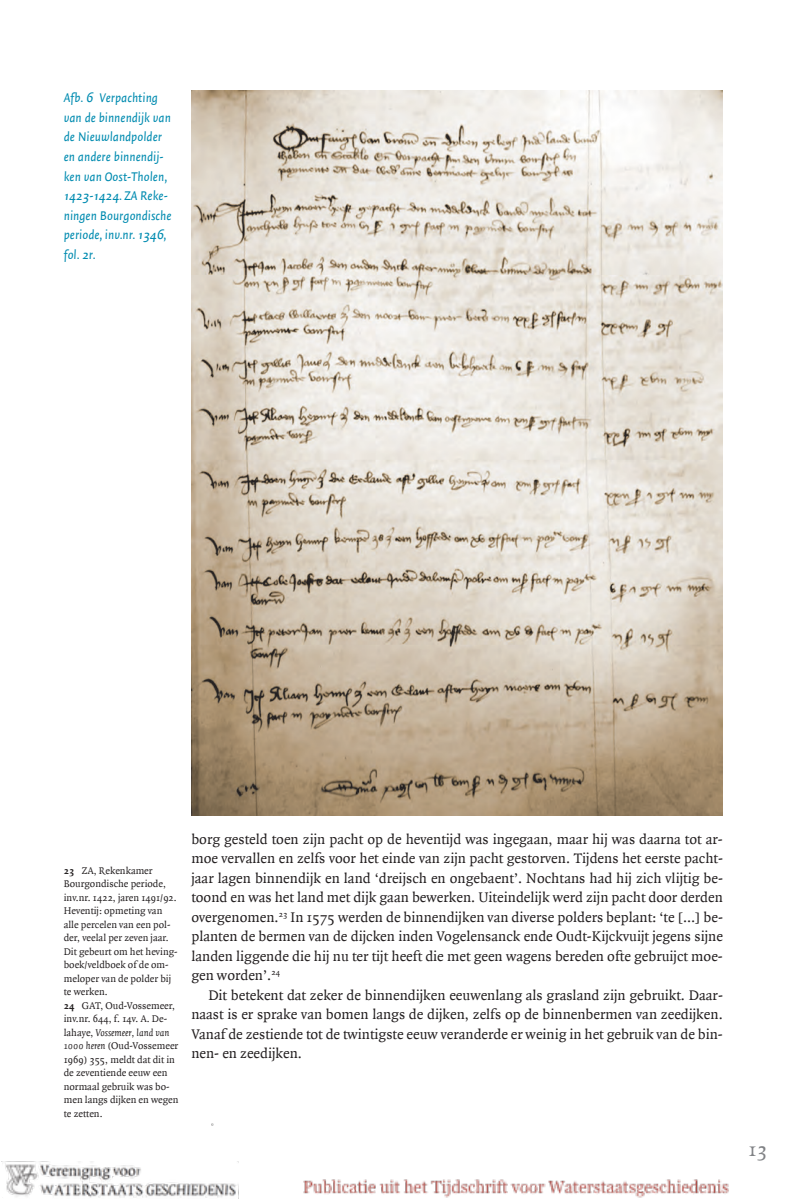
<style>
.page{position:relative;width:808px;height:1200px;background:#fff}
.page>*{position:absolute;margin:0;border:0;box-sizing:border-box;transform-origin:0 0}
.t1{font:21px "Quadraat Sc Offc";color:#808285}
.t2{font:15px/19.5px "Quadraat Offc";color:#231f20;text-align:justify}
.t3{font:italic 13.5px/19.5px "Quadraat Sans Offc";color:#008bb0}
.t4{font:10.5px/13.5px "Quadraat Offc";color:#231f20}
.s1{font-family:"Quadraat Sans Sc Offc";font-style:normal}
.s2{font-family:"Quadraat Sc Offc";font-weight:700}
.s3{font-family:"Quadraat Sc Offc"}
.s4{font-style:italic}
.s5{font-family:"Quadraat Sc Offc";font-style:italic}
</style>
<div class="page">
<img style="left:2px;top:90px;width:727px;height:1107px">
<p class="t3" style="left:64px;top:89px;width:109px">Afb. <span class="s1">6</span> Verpachting van de binnendijk van de Nieuwlandpolder en andere binnendij&shy;ken van Oost-Tholen,<br><span class="s1">1423</span>-<span class="s1">1424</span>. ZA Reke&shy;ningen Bourgondische periode, inv.nr. <span class="s1">1346</span>, fol. <span class="s1">2</span>r.</p>
<p class="t4" style="left:64px;top:863px;width:116px"><span class="s2">23</span> ZA, Rekenkamer<br>Bourgondische periode, inv.nr. <span class="s3">1422</span>, jaren <span class="s3">1491</span>/<span class="s3">92</span>.<br>Heventij: opmeting van alle percelen van een pol&shy;der, veelal per zeven jaar.<br>Dit gebeurt om het heving&shy;boek/veldboek of de om&shy;meloper van de polder bij te werken.<br><span class="s2">24</span> GAT, Oud-Vossemeer, inv.nr. <span class="s3">644</span>, f. <span class="s3">14</span>v. A. De&shy;lahaye, <span class="s4">Vossemeer, land van<br></span><span class="s5">1000</span> <span class="s4">heren</span> (Oud-Vossemeer<br><span class="s3">1969</span>) <span class="s3">355</span>, meldt dat dit in de zeventiende eeuw een normaal gebruik was bo&shy;men langs dijken en wegen te zetten.</p>
<p class="t2" style="left:191px;top:829px;width:533px">borg gesteld toen zijn pacht op de heventijd was ingegaan, maar hij was daarna tot ar&shy;moe vervallen en zelfs voor het einde van zijn pacht gestorven. Tijdens het eerste pacht&shy;jaar lagen binnendijk en land ‘dreijsch en ongebaent’. Nochtans had hij zich vlijtig be&shy;toond en was het land met dijk gaan bewerken. Uiteindelijk werd zijn pacht door derden overgenomen.<sup>23</sup> In <span class="s3">1575</span> werden de binnendijken van diverse polders beplant: ‘te […] be&shy;planten de bermen van de dijcken inden Vogelensanck ende Oudt-Kijckvuijt jegens sijne landen liggende die hij nu ter tijt heeft die met geen wagens bereden ofte gebruijct moe&shy;gen worden’.<sup>24</sup></p>
<p class="t2" style="left:191px;top:985px;width:533px;text-indent:17px">Dit betekent dat zeker de binnendijken eeuwenlang als grasland zijn gebruikt. Daar&shy;naast is er sprake van bomen langs de dijken, zelfs op de binnenbermen van zeedijken.<br>Vanaf de zestiende tot de twintigste eeuw veranderde er weinig in het gebruik van de bin&shy;nen- en zeedijken.</p>
<h1 class="t1" style="left:748px;top:1137px;width:20px">13</h1>
</div>
